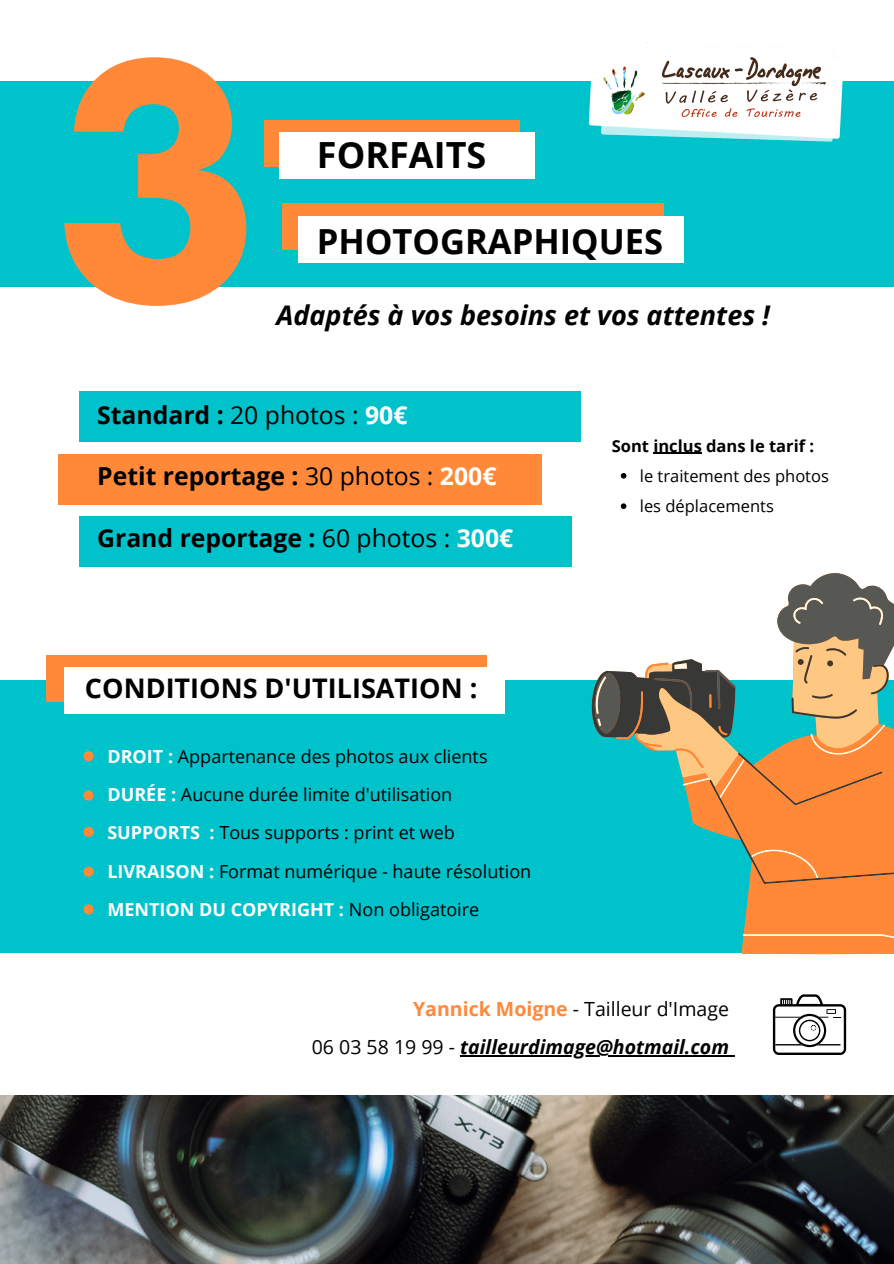
<style>
.page{position:relative;width:894px;height:1264px;background:#fff}
.page>*{position:absolute;margin:0;border:0;box-sizing:border-box;transform-origin:0 0}
.t1{font:900 312.15px "Open Sauce One";color:#ff8939}
.t2{font:700 36px "Open Sans";color:#000}
.t3{font:700 34.5px "Open Sans";color:#000}
.t4{font:italic 700 27px "Open Sans";color:#000}
.t5{font:700 27px "Open Sans";color:#000}
.t6{font:700 24.75px "Open Sans";color:#000}
.t7{font:19.5px/38.2px "Open Sans";color:#000;text-align:right}
.t8{font:18px/38.2px "Open Sans";color:#000}
.t9{font:16.5px/30.5px "Open Sans";color:#000}
.t10{font:700 16.5px "Open Sans";color:#000}
.s1{font-weight:400}
.s2{color:#fff}
.s3{font-weight:700;color:#fff}
.s4{font-weight:700;color:#ff8939}
.s5{font-weight:700;font-style:italic}
</style>
<div class="page">
<div style="left:0;top:81px;width:893px;height:205px;background:#00c2cb"></div>
<div style="left:282px;top:203px;width:382px;height:46px;background:#ff8939"></div>
<div style="left:297px;top:216px;width:386px;height:46px;background:#fff"></div>
<div style="left:263px;top:120px;width:256px;height:47px;background:#ff8939"></div>
<div style="left:279px;top:132px;width:255px;height:46px;background:#fff"></div>
<div style="left:0;top:680px;width:893px;height:272px;background:#00c2cb"></div>
<img style="left:588px;top:41px;width:255px;height:101px">
<div style="left:46px;top:655px;width:440px;height:46px;background:#ff8939"></div>
<div style="left:64px;top:667px;width:440px;height:46px;background:#fff"></div>
<svg style="left:772px;top:994px;width:73px;height:60px"></svg>
<svg style="left:788px;top:573px;width:99px;height:24px;fill:#575853"></svg>
<svg style="left:594px;top:597px;width:299px;height:141px"></svg>
<svg style="left:616px;top:662px;width:277px;height:292px"></svg>
<div style="left:59px;top:454px;width:483px;height:50px;background:#ff8939"></div>
<div style="left:79px;top:391px;width:502px;height:51px;background:#00c2cb"></div>
<div style="left:79px;top:516px;width:492px;height:50px;background:#00c2cb"></div>
<svg style="left:83px;top:751px;width:11px;height:10px"></svg>
<svg style="left:83px;top:790px;width:11px;height:10px"></svg>
<svg style="left:83px;top:826px;width:11px;height:11px"></svg>
<svg style="left:83px;top:866px;width:11px;height:10px"></svg>
<svg style="left:83px;top:904px;width:11px;height:10px"></svg>
<hr style="left:460px;top:1055px;width:268px;height:1px;background:#000">
<svg style="left:620px;top:473px;width:6px;height:5px"></svg>
<svg style="left:620px;top:503px;width:6px;height:6px"></svg>
<hr style="left:653px;top:452px;width:48px;height:2px;background:#000">
<img style="left:0;top:1095px;width:893px;height:168px">
<h1 class="t1" style="left:52px;top:-12px;width:209px">3</h1>
<h2 class="t2" style="left:317px;top:129px;width:171px">FORFAITS</h2>
<h3 class="t3" style="left:317px;top:217px;width:348px">PHOTOGRAPHIQUES</h3>
<h3 class="t4" style="left:276px;top:296px;width:495px">Adaptés à vos besoins et vos attentes !</h3>
<h3 class="t6" style="left:97px;top:397px;width:311px">Standard : <span class="s1">20 photos :</span> <span class="s2">90€</span></h3>
<h3 class="t6" style="left:97px;top:459px;width:400px">Petit reportage : <span class="s1">30 photos :</span> <span class="s2">200€</span></h3>
<h3 class="t6" style="left:97px;top:520px;width:417px">Grand reportage : <span class="s1">60 photos :</span> <span class="s2">300€</span></h3>
<h3 class="t5" style="left:85px;top:669px;width:394px">CONDITIONS D'UTILISATION :</h3>
<p class="t8" style="left:107px;top:736px;width:425px"><span class="s3">DROIT :</span> Appartenance des photos aux clients <span class="s3">DURÉE :</span> Aucune durée limite d'utilisation <span class="s3">SUPPORTS :</span> Tous supports : print et web <span class="s3">LIVRAISON :</span> Format numérique - haute résolution <span class="s3">MENTION DU COPYRIGHT :</span> Non obligatoire</p>
<p class="t10" style="left:611px;top:434px;width:204px">Sont inclus dans le tarif :</p>
<p class="t9" style="left:639px;top:460px;width:190px">le traitement des photos les déplacements</p>
<p class="t7" style="left:312px;top:989px;width:418px"><span class="s4">Yannick Moigne</span> - Tailleur d'Image<br>06 03 58 19 99 - <span class="s5">tailleurdimage@hotmail.com</span></p>
</div>
